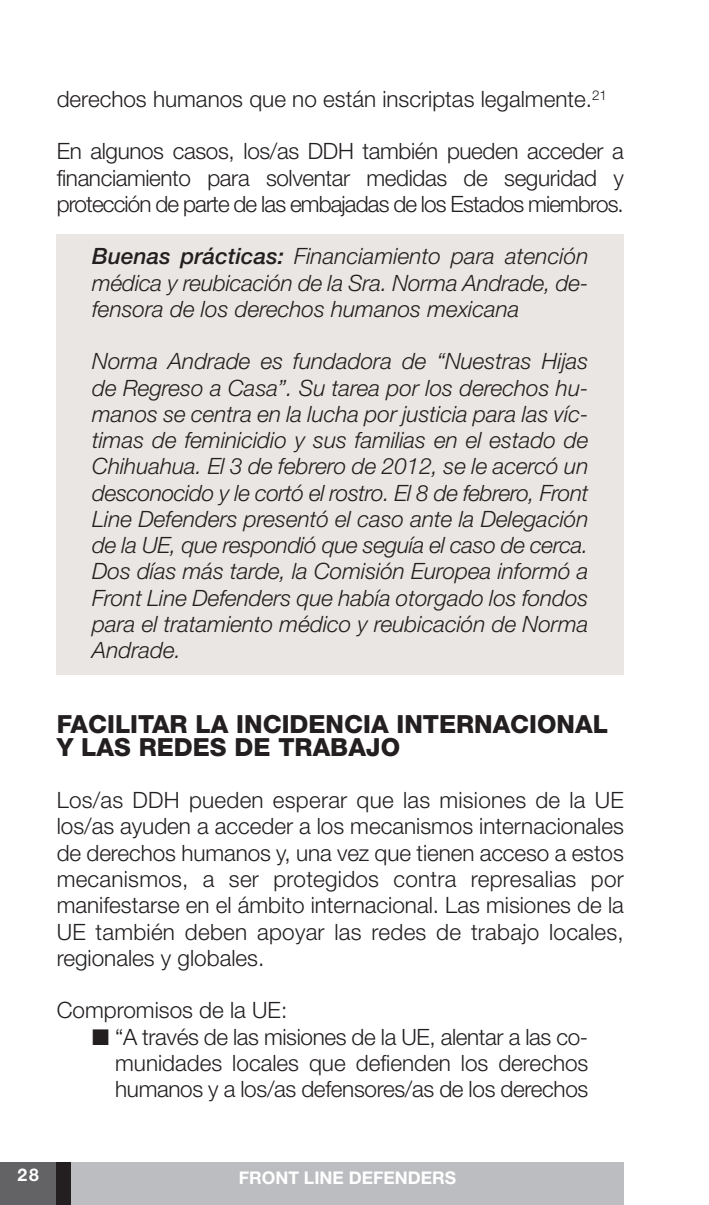
<style>
.page{position:relative;width:709px;height:1205px;background:#fff}
.page>*{position:absolute;margin:0;border:0;box-sizing:border-box;transform-origin:0 0}
.t1{font:800 25px/22.5px "Helvetica Neue";color:#231f20}
.t2{font:300 22.5px/26.2px "Helvetica Neue";color:#231f20;text-align:justify}
.t3{font:italic 300 22.5px/26.2px "Helvetica Neue";color:#231f20;text-align:justify}
.t4{font:700 17.5px "Helvetica Neue";color:#fff}
.s1{font-weight:500}
</style>
<div class="page">
<div style="left:57px;top:235px;width:567px;height:440px;background:#e9e6e3"></div>
<div style="left:57px;top:1162px;width:567px;height:43px;background:#bcbdc0"></div>
<div style="left:0;top:1162px;width:64px;height:43px;background:#636366"></div>
<div style="left:57px;top:1162px;width:14px;height:43px;background:#231f20"></div>
<p class="t2" style="left:57px;top:85px;width:552px">derechos humanos que no están inscriptas legalmente.<sup>21</sup></p>
<p class="t2" style="left:57px;top:138px;width:568px">En algunos casos, los/as DDH también pueden acceder a financiamiento para solventar medidas de seguridad y protección de parte de las embajadas de los Estados miembros.</p>
<p class="t3" style="left:92px;top:243px;width:498px"><span class="s1">Buenas prácticas:</span> Financiamiento para atención médica y reubicación de la Sra. Norma Andrade, de&shy;fensora de los derechos humanos mexicana</p>
<p class="t3" style="left:92px;top:348px;width:498px">Norma Andrade es fundadora de “Nuestras Hijas de Regreso a Casa”. Su tarea por los derechos hu&shy;manos se centra en la lucha por justicia para las víc&shy;timas de feminicidio y sus familias en el estado de Chihuahua. El 3 de febrero de 2012, se le acercó un desconocido y le cortó el rostro. El 8 de febrero, Front Line Defenders presentó el caso ante la Delegación de la UE, que respondió que seguía el caso de cerca.<br>Dos días más tarde, la Comisión Europea informó a Front Line Defenders que había otorgado los fondos para el tratamiento médico y reubicación de Norma Andrade.</p>
<p class="t1" style="left:57px;top:715px;width:553px">FACILITAR LA INCIDENCIA INTERNACIONAL<br>Y LAS REDES DE TRABAJO</p>
<p class="t2" style="left:57px;top:786px;width:568px">Los/as DDH pueden esperar que las misiones de la UE los/as ayuden a acceder a los mecanismos internacionales de derechos humanos y, una vez que tienen acceso a estos mecanismos, a ser protegidos contra represalias por manifestarse en el ámbito internacional. Las misiones de la UE también deben apoyar las redes de trabajo locales, regionales y globales.</p>
<p class="t2" style="left:57px;top:996px;width:232px">Compromisos de la UE:</p>
<p class="t2" style="left:115px;top:1023px;width:475px;text-indent:-23px">■ “A través de las misiones de la UE, alentar a las co&shy;munidades locales que defienden los derechos humanos y a los/as defensores/as de los derechos</p>
<p class="t4" style="left:18px;top:1164px;width:23px">28</p>
<p class="t4" style="left:239px;top:1167px;width:219px">FRONT LINE DEFENDERS</p>
</div>
